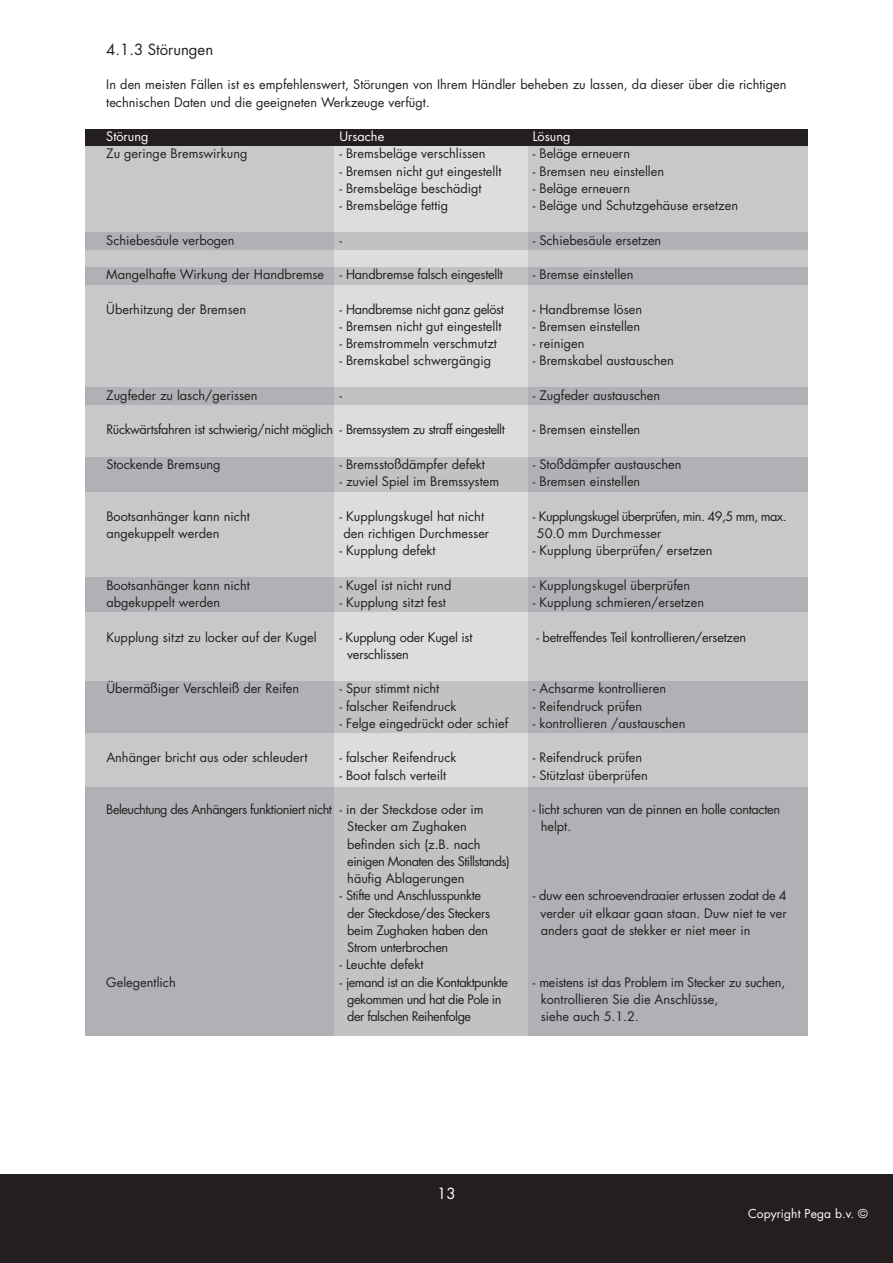
<style>
.page{position:relative;width:893px;height:1263px;background:#fff}
.page>*{position:absolute;margin:0;border:0;box-sizing:border-box;transform-origin:0 0}
.t1{font:15px "Futura Std";color:#231f20}
.t2{font:15px "Futura Std";color:#fff}
.t3{font:12.75px/17.2px "Futura Std";color:#231f20}
.t4{font:12.75px "Futura Std";letter-spacing:-.03em;color:#231f20}
.t5{font:12.75px "Futura Std";letter-spacing:-.04em;color:#231f20}
.t6{font:12.75px "Futura Std";letter-spacing:-.02em;color:#231f20}
.t7{font:12.75px "Futura Std";letter-spacing:-.025em;color:#231f20}
.t8{font:12.75px "Futura Std";color:#fff}
.t9{font:12px "Futura Std";letter-spacing:.01em;color:#fff}
</style>
<div class="page">
<div style="left:85px;top:129px;width:723px;height:17px;background:#231f20"></div>
<div style="left:85px;top:146px;width:249px;height:889px;background:#c7c8ca"></div>
<div style="left:334px;top:146px;width:194px;height:889px;background:#dcdddf"></div>
<div style="left:528px;top:146px;width:280px;height:889px;background:#c7c8ca"></div>
<div style="left:85px;top:233px;width:249px;height:17px;background:#b0b1b5"></div>
<div style="left:334px;top:233px;width:194px;height:17px;background:#c1c2c4"></div>
<div style="left:528px;top:233px;width:280px;height:17px;background:#b0b1b5"></div>
<div style="left:85px;top:267px;width:249px;height:17px;background:#b0b1b5"></div>
<div style="left:334px;top:267px;width:194px;height:17px;background:#c1c2c4"></div>
<div style="left:528px;top:267px;width:280px;height:17px;background:#b0b1b5"></div>
<div style="left:85px;top:388px;width:249px;height:17px;background:#b0b1b5"></div>
<div style="left:334px;top:388px;width:194px;height:17px;background:#c1c2c4"></div>
<div style="left:528px;top:388px;width:280px;height:17px;background:#b0b1b5"></div>
<div style="left:85px;top:457px;width:249px;height:34px;background:#b0b1b5"></div>
<div style="left:334px;top:457px;width:194px;height:34px;background:#c1c2c4"></div>
<div style="left:528px;top:457px;width:280px;height:34px;background:#b0b1b5"></div>
<div style="left:85px;top:578px;width:249px;height:34px;background:#b0b1b5"></div>
<div style="left:334px;top:578px;width:194px;height:34px;background:#c1c2c4"></div>
<div style="left:528px;top:578px;width:280px;height:34px;background:#b0b1b5"></div>
<div style="left:85px;top:681px;width:249px;height:52px;background:#b0b1b5"></div>
<div style="left:334px;top:681px;width:194px;height:52px;background:#c1c2c4"></div>
<div style="left:528px;top:681px;width:280px;height:52px;background:#b0b1b5"></div>
<div style="left:85px;top:786px;width:249px;height:249px;background:#b0b1b5"></div>
<div style="left:334px;top:786px;width:194px;height:249px;background:#c1c2c4"></div>
<div style="left:528px;top:786px;width:280px;height:249px;background:#b0b1b5"></div>
<div style="left:0;top:1174px;width:893px;height:89px;background:#231f20"></div>
<p class="t1" style="left:106px;top:43px;width:109px">4.1.3 Störungen</p>
<p class="t3" style="left:106px;top:77px;width:682px">In den meisten Fällen ist es empfehlenswert, Störungen von Ihrem Händler beheben zu lassen, da dieser über die richtigen technischen Daten und die geeigneten Werkzeuge verfügt.</p>
<p class="t8" style="left:106px;top:131px;width:44px">Störung</p>
<p class="t8" style="left:339px;top:131px;width:46px">Ursache</p>
<p class="t8" style="left:533px;top:131px;width:39px">Lösung</p>
<p class="t3" style="left:106px;top:146px;width:143px">Zu geringe Bremswirkung</p>
<p class="t3" style="left:339px;top:146px;width:148px">- Bremsbeläge verschlissen</p>
<p class="t3" style="left:533px;top:146px;width:99px">- Beläge erneuern</p>
<p class="t3" style="left:339px;top:163px;width:163px">- Bremsen nicht gut eingestellt</p>
<p class="t3" style="left:533px;top:163px;width:133px">- Bremsen neu einstellen</p>
<p class="t3" style="left:339px;top:181px;width:144px">- Bremsbeläge beschädigt</p>
<p class="t3" style="left:533px;top:181px;width:99px">- Beläge erneuern</p>
<p class="t3" style="left:339px;top:198px;width:110px">- Bremsbeläge fettig</p>
<p class="t3" style="left:533px;top:198px;width:207px">- Beläge und Schutzgehäuse ersetzen</p>
<p class="t3" style="left:106px;top:232px;width:130px">Schiebesäule verbogen</p>
<p class="t3" style="left:339px;top:232px;width:4px">-</p>
<p class="t3" style="left:533px;top:232px;width:130px">- Schiebesäule ersetzen</p>
<p class="t3" style="left:106px;top:267px;width:398px">Mangelhafte Wirkung der Handbremse - Handbremse falsch eingestellt</p>
<p class="t3" style="left:533px;top:267px;width:102px">- Bremse einstellen</p>
<p class="t3" style="left:106px;top:301px;width:141px">Überhitzung der Bremsen</p>
<p class="t4" style="left:339px;top:303px;width:166px">- Handbremse nicht ganz gelöst</p>
<p class="t3" style="left:533px;top:301px;width:111px">- Handbremse lösen</p>
<p class="t3" style="left:339px;top:319px;width:163px">- Bremsen nicht gut eingestellt</p>
<p class="t3" style="left:533px;top:319px;width:109px">- Bremsen einstellen</p>
<p class="t3" style="left:339px;top:336px;width:159px">- Bremstrommeln verschmutzt</p>
<p class="t3" style="left:533px;top:336px;width:53px">- reinigen</p>
<p class="t3" style="left:339px;top:353px;width:153px">- Bremskabel schwergängig</p>
<p class="t3" style="left:533px;top:353px;width:142px">- Bremskabel austauschen</p>
<p class="t3" style="left:106px;top:388px;width:153px">Zugfeder zu lasch/gerissen</p>
<p class="t3" style="left:339px;top:388px;width:4px">-</p>
<p class="t3" style="left:533px;top:388px;width:129px">- Zugfeder austauschen</p>
<p class="t4" style="left:106px;top:424px;width:400px">Rückwärtsfahren ist schwierig/nicht möglich - Bremssystem zu straff eingestellt</p>
<p class="t3" style="left:533px;top:422px;width:109px">- Bremsen einstellen</p>
<p class="t3" style="left:106px;top:457px;width:116px">Stockende Bremsung</p>
<p class="t3" style="left:339px;top:457px;width:147px">- Bremsstoßdämpfer defekt</p>
<p class="t3" style="left:533px;top:457px;width:150px">- Stoßdämpfer austauschen</p>
<p class="t3" style="left:339px;top:474px;width:161px">- zuviel Spiel im Bremssystem</p>
<p class="t3" style="left:533px;top:474px;width:109px">- Bremsen einstellen</p>
<p class="t3" style="left:106px;top:508px;width:145px">Bootsanhänger kann nicht</p>
<p class="t3" style="left:339px;top:508px;width:146px">- Kupplungskugel hat nicht</p>
<p class="t5" style="left:533px;top:510px;width:255px">- Kupplungskugel überprüfen, min. 49,5 mm, max.</p>
<p class="t3" style="left:106px;top:526px;width:115px">angekuppelt werden</p>
<p class="t3" style="left:343px;top:526px;width:147px">den richtigen Durchmesser</p>
<p class="t3" style="left:537px;top:526px;width:126px">50.0 mm Durchmesser</p>
<p class="t3" style="left:339px;top:543px;width:98px">- Kupplung defekt</p>
<p class="t3" style="left:533px;top:543px;width:181px">- Kupplung überprüfen/ ersetzen</p>
<p class="t3" style="left:106px;top:577px;width:145px">Bootsanhänger kann nicht</p>
<p class="t3" style="left:339px;top:577px;width:113px">- Kugel ist nicht rund</p>
<p class="t3" style="left:533px;top:577px;width:159px">- Kupplungskugel überprüfen</p>
<p class="t3" style="left:106px;top:595px;width:115px">abgekuppelt werden</p>
<p class="t3" style="left:339px;top:595px;width:108px">- Kupplung sitzt fest</p>
<p class="t3" style="left:533px;top:595px;width:173px">- Kupplung schmieren/ersetzen</p>
<p class="t3" style="left:106px;top:629px;width:212px">Kupplung sitzt zu locker auf der Kugel</p>
<p class="t6" style="left:339px;top:631px;width:134px">- Kupplung oder Kugel ist</p>
<p class="t6" style="left:537px;top:631px;width:211px">- betreffendes Teil kontrollieren/ersetzen</p>
<p class="t6" style="left:347px;top:648px;width:63px">verschlissen</p>
<p class="t3" style="left:106px;top:681px;width:194px">Übermäßiger Verschleiß der Reifen</p>
<p class="t3" style="left:339px;top:681px;width:101px">- Spur stimmt nicht</p>
<p class="t3" style="left:533px;top:681px;width:135px">- Achsarme kontrollieren</p>
<p class="t3" style="left:339px;top:698px;width:118px">- falscher Reifendruck</p>
<p class="t3" style="left:533px;top:698px;width:111px">- Reifendruck prüfen</p>
<p class="t3" style="left:339px;top:715px;width:170px">- Felge eingedrückt oder schief</p>
<p class="t3" style="left:533px;top:715px;width:154px">- kontrollieren /austauschen</p>
<p class="t3" style="left:106px;top:750px;width:203px">Anhänger bricht aus oder schleudert</p>
<p class="t3" style="left:339px;top:750px;width:118px">- falscher Reifendruck</p>
<p class="t3" style="left:533px;top:750px;width:111px">- Reifendruck prüfen</p>
<p class="t3" style="left:339px;top:767px;width:108px">- Boot falsch verteilt</p>
<p class="t3" style="left:533px;top:767px;width:117px">- Stützlast überprüfen</p>
<p class="t5" style="left:106px;top:803px;width:379px">Beleuchtung des Anhängers funktioniert nicht - in der Steckdose oder im</p>
<p class="t7" style="left:533px;top:803px;width:249px">- licht schuren van de pinnen en holle contacten</p>
<p class="t3" style="left:347px;top:819px;width:121px">Stecker am Zughaken</p>
<p class="t3" style="left:541px;top:819px;width:32px">helpt.</p>
<p class="t3" style="left:347px;top:836px;width:164px">befinden sich (z.B. nach einigen Monaten des Stillstands) häufig Ablagerungen</p>
<p class="t4" style="left:339px;top:890px;width:143px">- Stifte und Anschlusspunkte</p>
<p class="t6" style="left:533px;top:890px;width:255px">- duw een schroevendraaier ertussen zodat de 4</p>
<p class="t4" style="left:347px;top:907px;width:144px">der Steckdose/des Steckers</p>
<p class="t3" style="left:540px;top:905px;width:248px">verder uit elkaar gaan staan. Duw niet te ver</p>
<p class="t4" style="left:347px;top:924px;width:142px">beim Zughaken haben den</p>
<p class="t3" style="left:541px;top:922px;width:211px">anders gaat de stekker er niet meer in</p>
<p class="t4" style="left:347px;top:941px;width:102px">Strom unterbrochen</p>
<p class="t3" style="left:339px;top:957px;width:86px">- Leuchte defekt</p>
<p class="t3" style="left:106px;top:974px;width:71px">Gelegentlich</p>
<p class="t5" style="left:339px;top:976px;width:170px">- jemand ist an die Kontaktpunkte</p>
<p class="t6" style="left:533px;top:976px;width:254px">- meistens ist das Problem im Stecker zu suchen,</p>
<p class="t5" style="left:347px;top:993px;width:156px">gekommen und hat die Pole in</p>
<p class="t3" style="left:541px;top:991px;width:179px">kontrollieren Sie die Anschlüsse,</p>
<p class="t5" style="left:347px;top:1010px;width:125px">der falschen Reihenfolge</p>
<p class="t3" style="left:541px;top:1009px;width:100px">siehe auch 5.1.2.</p>
<p class="t2" style="left:437px;top:1186px;width:20px">13</p>
<p class="t9" style="left:748px;top:1208px;width:121px">Copyright Pega b.v. ©</p>
</div>
